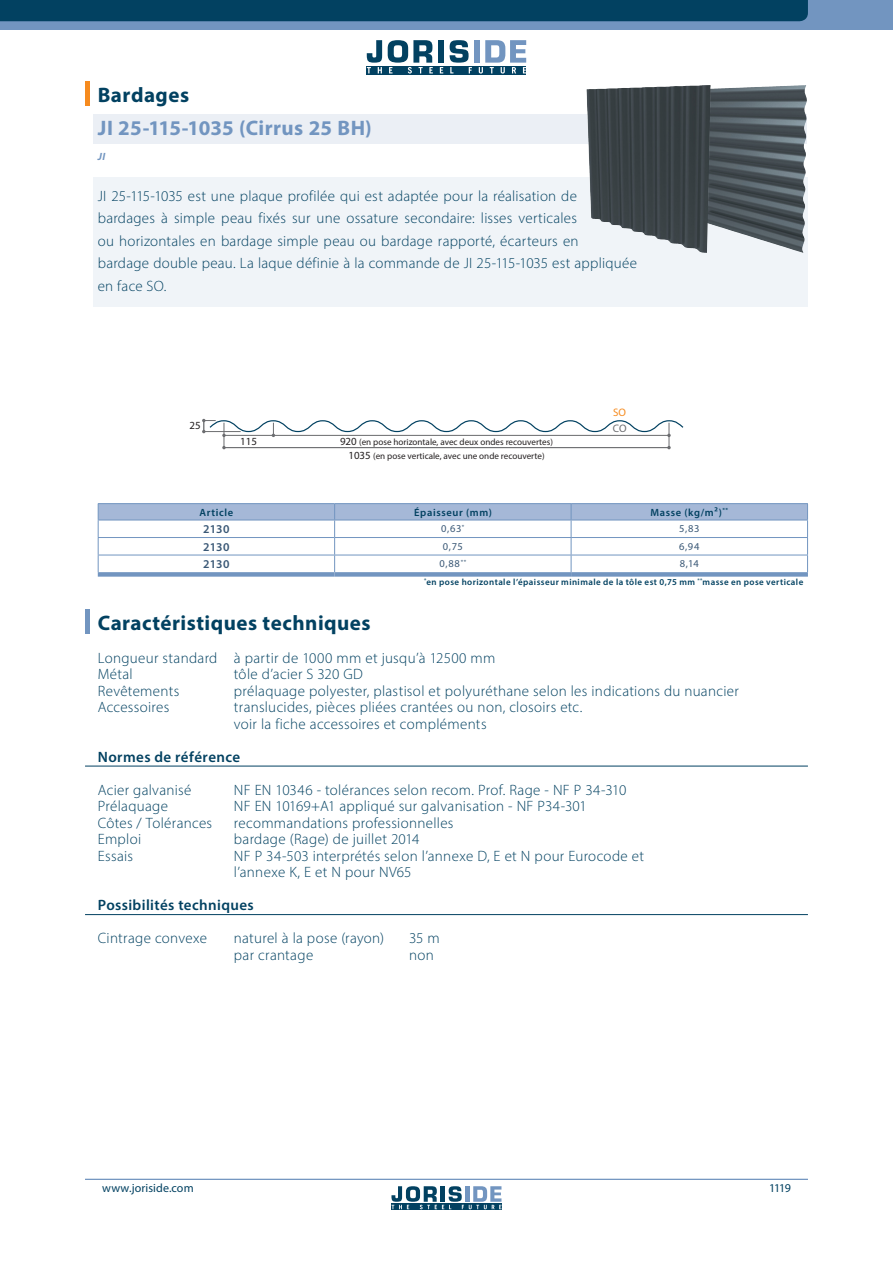
<style>
.page{position:relative;width:893px;height:1263px;background:#fff}
.page>*{position:absolute;margin:0;border:0;box-sizing:border-box;transform-origin:0 0}
.t1{font:700 21px/33px "Myriad Pro";letter-spacing:.02em;color:#7295c0}
.t2{font:700 21px "Myriad Pro";letter-spacing:.025em;color:#024161}
.t3{font:300 15px/22.5px "Myriad Pro";letter-spacing:.02em;color:#024161}
.t4{font:600 15px "Myriad Pro";letter-spacing:.025em;color:#024161}
.t5{font:12px "Myriad Pro";letter-spacing:.01em;color:#024161}
.t6{font:600 12px "Myriad Pro";letter-spacing:.025em;color:#3a5876}
.t7{font:10.95px "Myriad Pro";color:#231f20}
.t8{font:10.95px "Myriad Pro";color:#6c6d70}
.t9{font:10.95px "Myriad Pro";color:#f68b1f}
.t10{font:600 10.5px "Myriad Pro";letter-spacing:.065em;color:#024161}
.t11{font:10.5px "Myriad Pro";letter-spacing:.05em;color:#3a5876}
.t12{font:italic 700 10.5px "Myriad Pro";color:#7295c0}
.t13{font:9.15px/14.5px "Myriad Pro";color:#231f20;text-align:center}
.t14{font:600 9px "Myriad Pro";letter-spacing:.05em;color:#024161}
.s1{color:#024161}
.s2{font-size:10.95px}
</style>
<div class="page">
<hr style="left:85px;top:82px;width:4px;height:24px;background:#f68b1f">
<div style="left:94px;top:115px;width:713px;height:29px;background:#ebeff5"></div>
<div style="left:94px;top:177px;width:714px;height:130px;background:#f0f4f8"></div>
<div style="left:98px;top:572px;width:237px;height:5px;background:#7295c0"></div>
<div style="left:335px;top:572px;width:236px;height:5px;background:#7295c0"></div>
<div style="left:571px;top:572px;width:237px;height:5px;background:#7295c0"></div>
<hr style="left:571px;top:503px;width:237px;height:1px;background:#7295c0">
<hr style="left:98px;top:503px;width:237px;height:1px;background:#7295c0">
<hr style="left:335px;top:503px;width:236px;height:1px;background:#7295c0">
<svg style="left:98px;top:504px;width:710px;height:68px"></svg>
<hr style="left:98px;top:520px;width:237px;height:1px;background:#7295c0">
<hr style="left:335px;top:520px;width:236px;height:1px;background:#7295c0">
<hr style="left:85px;top:610px;width:4px;height:24px;background:#7295c0">
<hr style="left:85px;top:766px;width:723px;height:1px;background:#024161">
<hr style="left:85px;top:914px;width:723px;height:1px;background:#024161">
<svg style="left:202px;top:419px;width:482px;height:30px"></svg>
<img style="left:702px;top:85px;width:101px;height:70px">
<img style="left:586px;top:85px;width:116px;height:152px">
<div style="left:0;top:0;width:893px;height:30px;background:#7295c0"></div>
<div style="left:0;top:0;width:808px;height:21px;background:#024161"></div>
<div style="left:367px;top:66px;width:159px;height:9px;background:#024161"></div>
<div style="left:438px;top:40px;width:6px;height:23px;background:#024161"></div>
<div style="left:474px;top:40px;width:6px;height:23px;background:#7295c0"></div>
<svg style="left:367px;top:40px;width:15px;height:33px"></svg>
<svg style="left:388px;top:40px;width:45px;height:34px"></svg>
<svg style="left:440px;top:67px;width:3px;height:6px"></svg>
<svg style="left:450px;top:40px;width:22px;height:33px"></svg>
<svg style="left:479px;top:40px;width:47px;height:34px"></svg>
<svg style="left:391px;top:1209px;width:110px;height:1px"></svg>
<svg style="left:391px;top:1186px;width:110px;height:23px"></svg>
<hr style="left:85px;top:1179px;width:723px;height:1px;background:#7295c0">
<p class="t1" style="left:98px;top:77px;width:276px"><span class="s1">Bardages<br></span>JI 25-115-1035 (Cirrus 25 BH)</p>
<p class="t12" style="left:98px;top:150px;width:9px">JI</p>
<p class="t3" style="left:98px;top:184px;width:541px">JI 25-115-1035 est une plaque profilée qui est adaptée pour la réalisation de bardages à simple peau fixés sur une ossature secondaire: lisses verticales<br>ou horizontales en bardage simple peau ou bardage rapporté, écarteurs en<br>bardage double peau. La laque définie à la commande de JI 25-115-1035 est appliquée en face SO.</p>
<p class="t7" style="left:190px;top:419px;width:13px">25</p>
<p class="t7" style="left:240px;top:434px;width:18px">115</p>
<p class="t13" style="left:340px;top:434px;width:214px"><span class="s2">920</span> (en pose horizontale, avec deux ondes recouvertes)<br><span class="s2">1035</span> (en pose verticale, avec une onde recouverte)</p>
<p class="t9" style="left:613px;top:405px;width:14px">SO</p>
<p class="t8" style="left:613px;top:422px;width:15px">CO</p>
<p class="t10" style="left:199px;top:505px;width:35px">Article</p>
<p class="t10" style="left:414px;top:505px;width:79px">Épaisseur (mm)</p>
<p class="t10" style="left:650px;top:505px;width:79px">Masse (kg/m2)<sup>**</sup></p>
<p class="t6" style="left:203px;top:522px;width:28px">2130</p>
<p class="t11" style="left:441px;top:522px;width:25px">0,63<sup>*</sup></p>
<p class="t11" style="left:679px;top:522px;width:22px">5,83</p>
<p class="t6" style="left:203px;top:539px;width:28px">2130</p>
<p class="t11" style="left:443px;top:540px;width:21px">0,75</p>
<p class="t11" style="left:679px;top:540px;width:22px">6,94</p>
<p class="t6" style="left:203px;top:557px;width:28px">2130</p>
<p class="t11" style="left:439px;top:557px;width:28px">0,88<sup>**</sup></p>
<p class="t11" style="left:680px;top:557px;width:21px">8,14</p>
<p class="t14" style="left:424px;top:577px;width:381px"><sup>*</sup>en pose horizontale l’épaisseur minimale de la tôle est 0,75 mm <sup>**</sup>masse en pose verticale</p>
<p class="t2" style="left:98px;top:609px;width:274px">Caractéristiques techniques</p>
<p class="t3" style="left:98px;top:649px;width:399px;line-height:16.5px">Longueur standard à partir de 1000 mm et jusqu’à 12500 mm<br>Métal</p>
<p class="t3" style="left:234px;top:663px;width:130px">tôle d’acier S 320 GD</p>
<p class="t3" style="left:98px;top:679px;width:83px">Revêtements</p>
<p class="t3" style="left:234px;top:679px;width:506px">prélaquage polyester, plastisol et polyuréthane selon les indications du nuancier</p>
<p class="t3" style="left:98px;top:696px;width:73px">Accessoires</p>
<p class="t3" style="left:234px;top:699px;width:350px;line-height:16.5px">translucides, pièces pliées crantées ou non, closoirs etc. voir la fiche accessoires et compléments</p>
<p class="t4" style="left:98px;top:747px;width:144px">Normes de référence</p>
<p class="t3" style="left:98px;top:778px;width:95px">Acier galvanisé</p>
<p class="t3" style="left:234px;top:778px;width:394px">NF EN 10346 - tolérances selon recom. Prof. Rage - NF P 34-310</p>
<p class="t3" style="left:98px;top:795px;width:72px">Prélaquage</p>
<p class="t3" style="left:234px;top:795px;width:355px">NF EN 10169+A1 appliqué sur galvanisation - NF P34-301</p>
<p class="t3" style="left:98px;top:811px;width:116px">Côtes / Tolérances</p>
<p class="t3" style="left:234px;top:811px;width:221px">recommandations professionnelles</p>
<p class="t3" style="left:98px;top:828px;width:45px">Emploi</p>
<p class="t3" style="left:234px;top:828px;width:187px">bardage (Rage) de juillet 2014</p>
<p class="t3" style="left:98px;top:844px;width:37px">Essais</p>
<p class="t3" style="left:234px;top:847px;width:412px;line-height:16.5px">NF P 34-503 interprétés selon l’annexe D, E et N pour Eurocode et l’annexe K, E et N pour NV65</p>
<p class="t4" style="left:98px;top:895px;width:158px">Possibilités techniques</p>
<p class="t3" style="left:98px;top:927px;width:111px">Cintrage convexe</p>
<p class="t3" style="left:234px;top:927px;width:152px">naturel à la pose (rayon)</p>
<p class="t3" style="left:409px;top:927px;width:32px">35 m</p>
<p class="t3" style="left:234px;top:943px;width:81px">par crantage</p>
<p class="t3" style="left:409px;top:943px;width:26px">non</p>
<p class="t5" style="left:102px;top:1181px;width:93px">www.joriside.com</p>
<p class="t5" style="left:769px;top:1181px;width:23px">1119</p>
</div>
